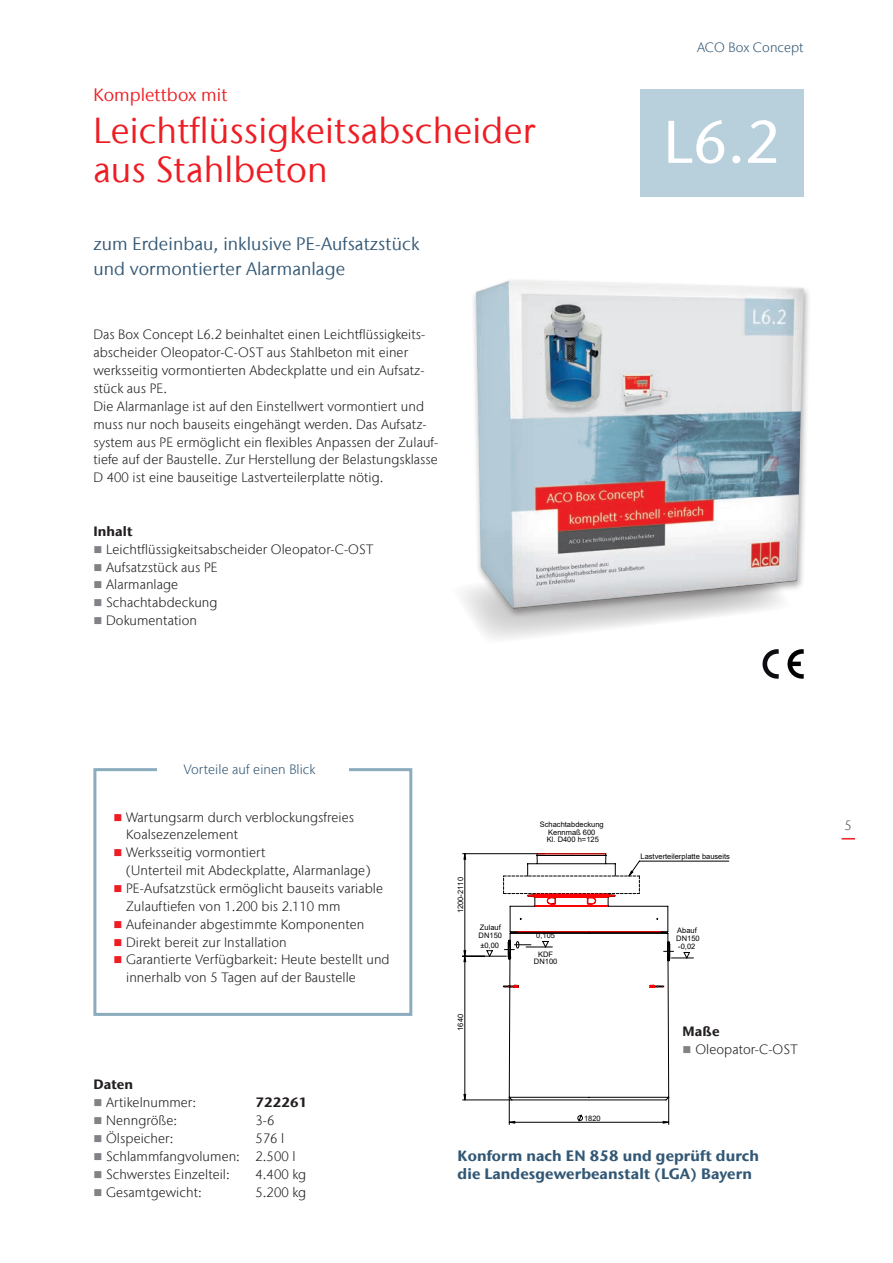
<style>
.page{position:relative;width:893px;height:1263px;background:#fff}
.page>*{position:absolute;margin:0;border:0;box-sizing:border-box;transform-origin:0 0}
.Chapter_separator{font:500 60px "Stone Sans IIITC Com";color:#fff}
.Heading{font:36px/39.6px "Stone Sans IIITC Com";letter-spacing:.005em;color:#ee1d23}
.Intermediate_heading{font:18px/25.2px "Stone Sans IIITC Com";letter-spacing:.005em;color:#335875}
.Intermediate_heading-2{font:18px "Stone Sans IIITC Com";letter-spacing:.005em;color:#ee1d23}
.Accentuation{font:700 15px/18px "Stone Sans IIITC Com";letter-spacing:.005em;color:#335875}
.Body_copy{font:300 13.5px/17.9px "Stone Sans IIITC Com";letter-spacing:.005em;color:#231f20}
.Info_box_title{font:300 13.5px "Stone Sans IIITC Com";letter-spacing:.005em;color:#335875}
.Subheadline{font:700 13.5px "Stone Sans IIITC Com";letter-spacing:.005em;color:#231f20}
.t1{font:300 13.5px "Stone Sans IIITC Com";color:#57585a}
.t2{font:7.5px/7.6px "Arial";color:#000;text-align:center}
.s1{color:#808285}
.s2{color:#ee1d23}
</style>
<div class="page">
<div style="left:640px;top:89px;width:164px;height:107px;background:#b8cfdc"></div>
<div style="left:93px;top:768px;width:319px;height:248px;border:3px solid #8aacbc"></div>
<div style="left:157px;top:750px;width:191px;height:36px;background:#fff"></div>
<hr style="left:441px;top:810px;width:320px;height:1px;background:#000">
<hr style="left:441px;top:810px;width:1px;height:328px;background:#000">
<hr style="left:441px;top:1262px;width:320px;height:1px;background:#000">
<hr style="left:892px;top:810px;width:1px;height:328px;background:#000">
<svg style="left:463px;top:853px;width:266px;height:271px"></svg>
<div style="left:440px;top:232px;width:383px;height:446px;background:#231f20;opacity:.15"></div>
<svg style="left:842px;top:838px;width:13px;height:1px"></svg>
<p class="Intermediate_heading-2" style="left:93px;top:84px;width:136px">Komplettbox mit</p>
<p class="Heading" style="left:93px;top:110px;width:443px">Leichtflüssigkeitsabscheider aus Stahlbeton</p>
<p class="Intermediate_heading" style="left:93px;top:231px;width:327px">zum Erdeinbau, inklusive PE-Aufsatzstück und vormontierter Alarmanlage</p>
<p class="Body_copy" style="left:93px;top:326px;width:333px">Das Box Concept L6.2 beinhaltet einen Leichtflüssigkeits&shy;abscheider Oleopator-C-OST aus Stahlbeton mit einer werksseitig vormontierten Abdeckplatte und ein Aufsatz&shy;stück aus PE.</p>
<p class="Body_copy" style="left:93px;top:397px;width:346px">Die Alarmanlage ist auf den Einstellwert vormontiert und muss nur noch bauseits eingehängt werden. Das Aufsatz&shy;system aus PE ermöglicht ein flexibles Anpassen der Zulauf&shy;tiefe auf der Baustelle. Zur Herstellung der Belastungsklasse D 400 ist eine bauseitige Lastverteilerplatte nötig.</p>
<p class="Subheadline" style="left:93px;top:522px;width:41px">Inhalt</p>
<p class="Body_copy" style="left:93px;top:540px;width:282px"><span class="s1">■</span> Leichtflüssigkeitsabscheider Oleopator-C-OST</p>
<p class="Body_copy" style="left:93px;top:558px;width:126px"><span class="s1">■</span> Aufsatzstück aus PE</p>
<p class="Body_copy" style="left:93px;top:576px;width:86px"><span class="s1">■</span> Alarmanlage</p>
<p class="Body_copy" style="left:93px;top:593px;width:126px"><span class="s1">■</span> Schachtabdeckung</p>
<p class="Body_copy" style="left:93px;top:611px;width:105px"><span class="s1">■</span> Dokumentation</p>
<p class="Info_box_title" style="left:697px;top:38px;width:108px">ACO Box Concept</p>
<p class="Chapter_separator" style="left:663px;top:104px;width:118px">L6.2</p>
<p class="Info_box_title" style="left:184px;top:760px;width:133px">Vorteile auf einen Blick</p>
<p class="Body_copy" style="left:126px;top:808px;width:229px;text-indent:-13px"><span class="s2">■</span> Wartungsarm durch verblockungsfreies<br>Koalsezenzelement</p>
<p class="Body_copy" style="left:126px;top:843px;width:246px;text-indent:-13px"><span class="s2">■</span> Werksseitig vormontiert<br>(Unterteil mit Abdeckplatte, Alarmanlage)</p>
<p class="Body_copy" style="left:126px;top:879px;width:258px;text-indent:-13px"><span class="s2">■</span> PE-Aufsatzstück ermöglicht bauseits variable<br>Zulauftiefen von 1.200 bis 2.110 mm</p>
<p class="Body_copy" style="left:113px;top:915px;width:252px"><span class="s2">■</span> Aufeinander abgestimmte Komponenten</p>
<p class="Body_copy" style="left:113px;top:933px;width:175px"><span class="s2">■</span> Direkt bereit zur Installation</p>
<p class="Body_copy" style="left:126px;top:951px;width:265px;text-indent:-13px"><span class="s2">■</span> Garantierte Verfügbarkeit: Heute bestellt und innerhalb von 5 Tagen auf der Baustelle</p>
<p class="t2" style="left:344px;top:919px;width:7px">B</p>
<p class="Subheadline" style="left:93px;top:1076px;width:41px">Daten</p>
<p class="Body_copy" style="left:93px;top:1093px;width:104px"><span class="s1">■</span> Artikelnummer:</p>
<p class="Subheadline" style="left:255px;top:1094px;width:54px">722261</p>
<p class="Body_copy" style="left:93px;top:1111px;width:85px"><span class="s1">■</span> Nenngröße:</p>
<p class="Body_copy" style="left:255px;top:1111px;width:20px">3-6</p>
<p class="Body_copy" style="left:93px;top:1129px;width:82px"><span class="s1">■</span> Ölspeicher:</p>
<p class="Body_copy" style="left:255px;top:1129px;width:30px">576 l</p>
<p class="Body_copy" style="left:93px;top:1147px;width:204px"><span class="s1">■</span> Schlammfangvolumen: 2.500 l</p>
<p class="Body_copy" style="left:93px;top:1165px;width:138px"><span class="s1">■</span> Schwerstes Einzelteil:</p>
<p class="Body_copy" style="left:255px;top:1165px;width:52px">4.400 kg</p>
<p class="Body_copy" style="left:93px;top:1183px;width:110px"><span class="s1">■</span> Gesamtgewicht:</p>
<p class="Body_copy" style="left:255px;top:1183px;width:52px">5.200 kg</p>
<p class="t2" style="left:457px;top:913px;width:37px;rotate:-90deg">1200-2110</p>
<p class="t2" style="left:540px;top:820px;width:66px">Schachtabdeckung<br>Kennmaß 600<br>Kl. D400 h=125</p>
<p class="t2" style="left:640px;top:853px;width:91px">Lastverteilerplatte bauseits</p>
<p class="t2" style="left:479px;top:924px;width:25px;text-align:left">Zulauf<br>DN150</p>
<p class="t2" style="left:676px;top:926px;width:25px;text-align:left">Abauf<br>DN150</p>
<p class="t2" style="left:534px;top:950px;width:25px">KDF<br>DN100</p>
<p class="t2" style="left:536px;top:932px;width:20px">0,105</p>
<p class="t2" style="left:480px;top:941px;width:20px">±0,00</p>
<p class="t2" style="left:678px;top:943px;width:19px">-0,02</p>
<p class="t2" style="left:457px;top:1031px;width:18px;rotate:-90deg">1640</p>
<p class="Subheadline" style="left:683px;top:1022px;width:39px">Maße</p>
<p class="Body_copy" style="left:683px;top:1040px;width:117px"><span class="s1">■</span> Oleopator-C-OST</p>
<p class="t2" style="left:584px;top:1114px;width:18px">1820</p>
<p class="Accentuation" style="left:458px;top:1146px;width:303px">Konform nach EN 858 und geprüft durch die Landesgewerbeanstalt (LGA) Bayern</p>
<p class="t1" style="left:845px;top:816px;width:9px">5</p>
</div>
